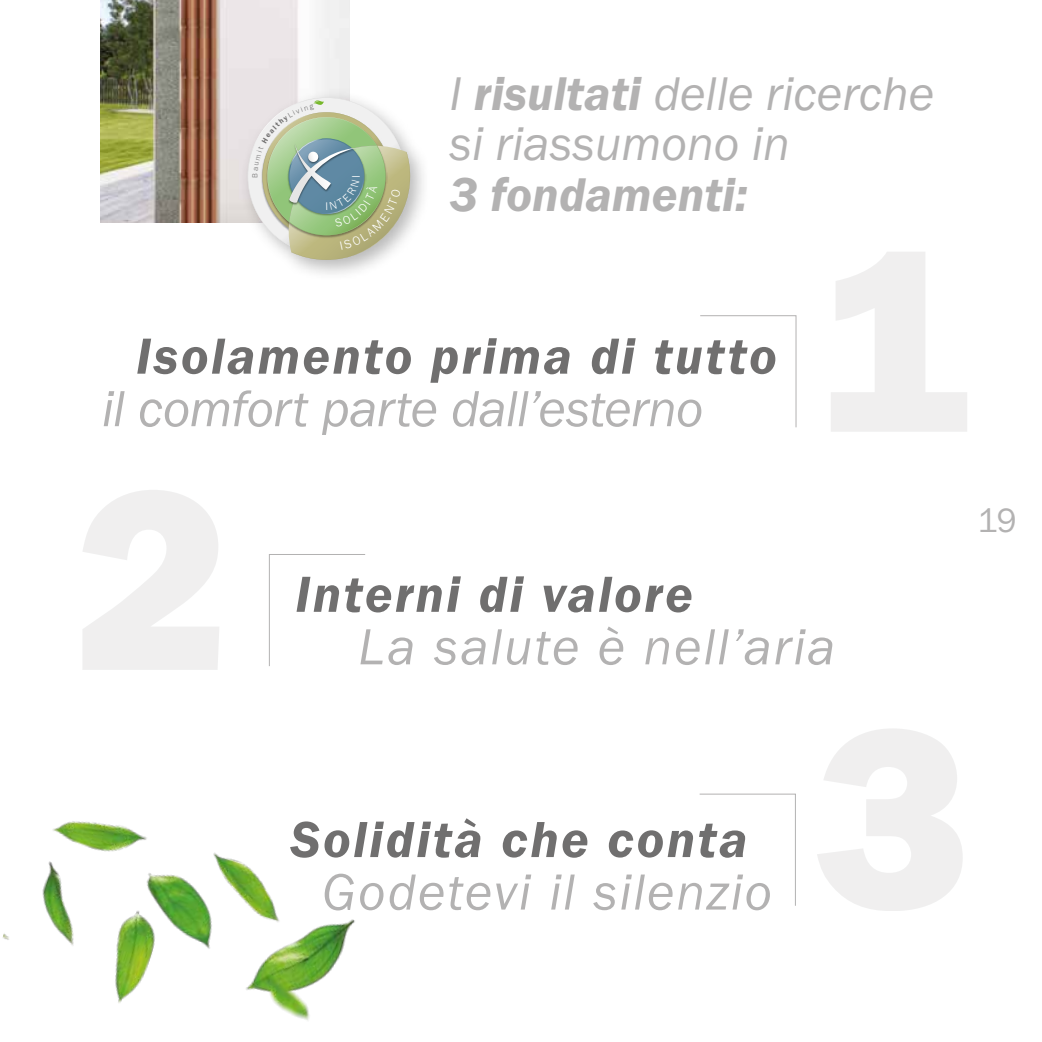
<style>
.page{position:relative;width:1042px;height:1042px;background:#fff}
.page>*{position:absolute;margin:0;border:0;box-sizing:border-box;transform-origin:0 0}
.t1{font:52.5px "Franklin Got Itc TOT Dem Ita";letter-spacing:.045em;color:#706f6f}
.t2{font:52.5px "Franklin Got Itc TOT Boo Ita";letter-spacing:.03em;color:#b3b2b2}
.t3{font:52.5px "Franklin Got Itc TOT Boo Ita";letter-spacing:-.015em;color:#b3b2b2}
.t4{font:49px/50.8px "Franklin Got Itc TOT Boo Ita";color:#b3b2b2}
.t5{font:49px "Franklin Got Itc TOT Dem Ita";color:#b3b2b2}
.t6{font:35px "Franklin Got Itc TOT Boo";color:#b3b2b2}
.s1{font-family:"Franklin Got Itc TOT Dem Ita"}
</style>
<div class="page">
<svg style="left:700px;top:315px;width:97px;height:113px"></svg>
<svg style="left:699px;top:793px;width:97px;height:113px"></svg>
<svg style="left:269px;top:554px;width:97px;height:112px"></svg>
<img style="left:100px;top:0;width:249px;height:223px">
<img style="left:2px;top:821px;width:353px;height:200px">
<div style="left:239px;top:89px;width:193px;height:193px;background:#000;opacity:.28"></div>
<svg style="left:248px;top:97px;width:162px;height:163px"></svg>
<p class="t4" style="left:449px;top:69px;width:486px">I <span class="s1">risultati</span> delle ricerche si riassumono in</p>
<p class="t5" style="left:449px;top:167px;width:300px">3 fondamenti:</p>
<p class="t1" style="left:136px;top:327px;width:642px">Isolamento prima di tutto</p>
<p class="t3" style="left:102px;top:380px;width:603px">il comfort parte dall’esterno</p>
<p class="t1" style="left:295px;top:565px;width:399px">Interni di valore</p>
<p class="t2" style="left:358px;top:618px;width:479px">La salute è nell’aria</p>
<p class="t6" style="left:977px;top:501px;width:41px">19</p>
<p class="t1" style="left:290px;top:810px;width:459px">Solidità che conta</p>
<p class="t2" style="left:322px;top:863px;width:451px">Godetevi il silenzio</p>
</div>
